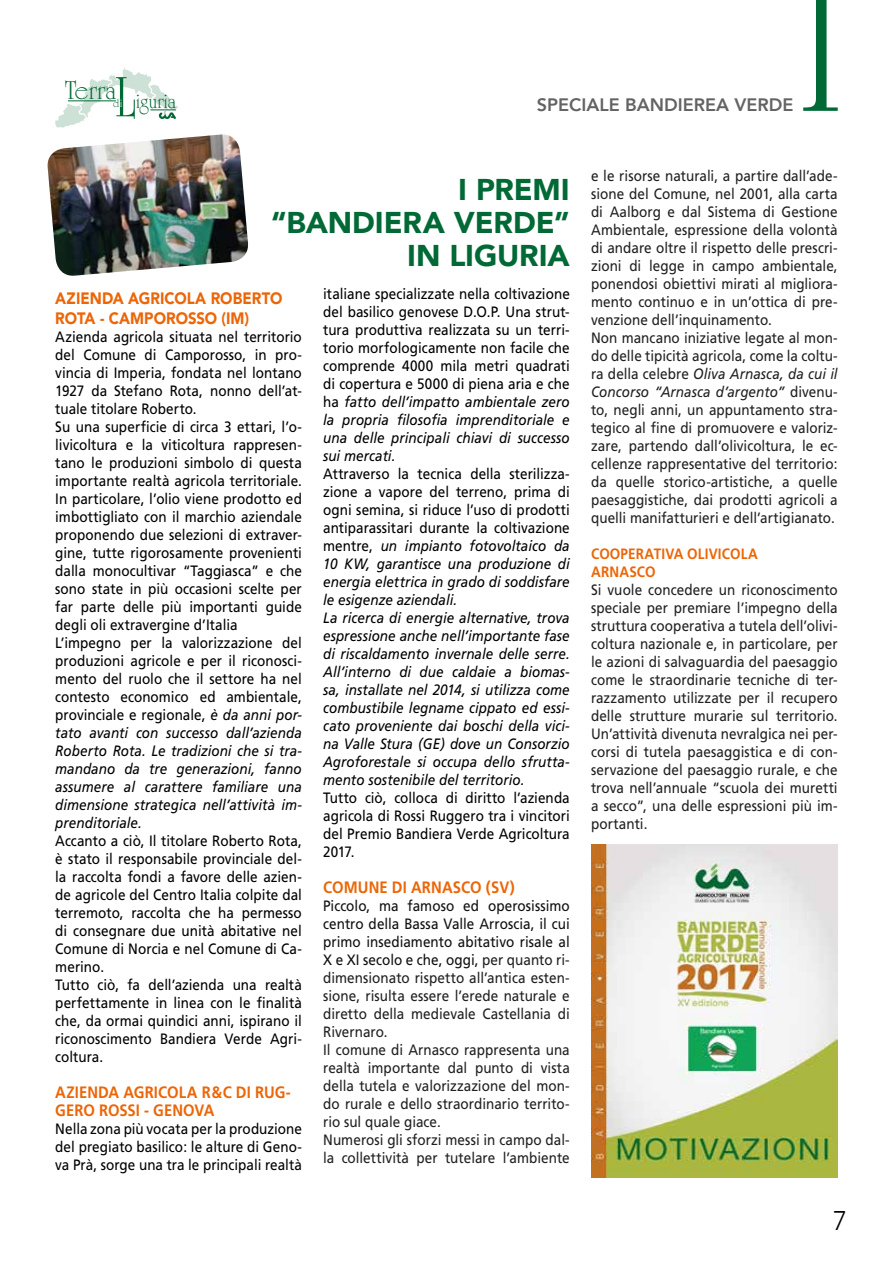
<style>
.page{position:relative;width:893px;height:1263px;background:#fff}
.page>*{position:absolute;margin:0;border:0;box-sizing:border-box;transform-origin:0 0}
.t1{font:60.9px "University Roman";color:#006935}
.t2{font:900 30px/33px "Avenir";letter-spacing:-.005em;color:#006935;text-align:right}
.t3{font:27.9px "University Roman";color:#006935}
.t4{font:300 27px "Avenir";color:#000}
.t5{font:21.45px "University Roman";color:#006935}
.t6{font:800 18px "Avenir";color:#646363}
.t7{font:700 16.5px/18px "Frutiger";letter-spacing:.005em;color:#ec6608;scale:.9 1}
.t8{font:900 16.5px/19.5px "Avenir";letter-spacing:.005em;color:#ec6608;scale:.9 1}
.t9{font:15px/18px "Frutiger";color:#000;text-align:justify;scale:.9 1}
.t10{font:15px/18px "Frutiger";color:#212121;scale:.9 1}
.t11{font:italic 15px/18px "Frutiger";color:#000;scale:.9 1}
.t12{font:700 15px/18px "Frutiger";letter-spacing:.01em;color:#ec6608;scale:.9 1}
.t13{font:11.85px "University Roman";color:#006935}
.s1{font-size:11.85px;color:#fff}
.s2{font-style:italic}
.s3{font-style:normal}
.s4{color:#111}
</style>
<div class="page">
<svg style="left:803px;top:0;width:35px;height:111px"></svg>
<svg style="left:55px;top:68px;width:123px;height:60px"></svg>
<img style="left:591px;top:844px;width:247px;height:334px">
<img style="left:47px;top:134px;width:202px;height:142px">
<h1 class="t1" style="left:116px;top:62px;width:22px">L</h1>
<h3 class="t3" style="left:65px;top:74px;width:52px">Terra</h3>
<p class="t13" style="left:113px;top:96px;width:7px">d</p>
<h3 class="t5" style="left:120px;top:88px;width:57px"><span class="s1">i</span> iguria</h3>
<p class="t6" style="left:537px;top:90px;width:258px">SPECIALE BANDIEREA VERDE</p>
<h2 class="t2" style="left:271px;top:172px;width:300px">I PREMI<br>“BANDIERA VERDE”<br>IN LIGURIA</h2>
<p class="t8" style="left:55px;top:288px;width:254px">AZIENDA AGRICOLA ROBERTO<br>ROTA - CAMPOROSSO (IM)</p>
<p class="t9" style="left:55px;top:328px;width:276px;text-align:left">Azienda agricola situata nel territorio del Comune di Camporosso, in pro&shy;vincia di Imperia, fondata nel lontano 1927 da Stefano Rota, nonno dell’at&shy;tuale titolare Roberto.<br>Su una superficie di circa 3 ettari, l’o&shy;livicoltura e la viticoltura rappresen&shy;tano le produzioni simbolo di questa importante realtà agricola territoriale.<br>In particolare, l’olio viene prodotto ed imbottigliato con il marchio aziendale proponendo due selezioni di extraver&shy;gine, tutte rigorosamente provenienti dalla monocultivar “Taggiasca” e che sono state in più occasioni scelte per far parte delle più importanti guide degli oli extravergine d’Italia L’impegno per la valorizzazione del produzioni agricole e per il riconosci&shy;mento del ruolo che il settore ha nel contesto economico ed ambientale, provinciale e regionale, <span class="s2">è da anni por&shy;tato avanti con successo dall’azienda Roberto Rota. Le tradizioni che si tra&shy;mandano da tre generazioni, fanno assumere al carattere familiare una dimensione strategica nell’attività im&shy;prenditoriale.</span></p>
<p class="t9" style="left:55px;top:832px;width:276px;text-align:left">Accanto a ciò, Il titolare Roberto Rota, è stato il responsabile provinciale del&shy;la raccolta fondi a favore delle azien&shy;de agricole del Centro Italia colpite dal terremoto, raccolta che ha permesso di consegnare due unità abitative nel Comune di Norcia e nel Comune di Ca&shy;merino.<br>Tutto ciò, fa dell’azienda una realtà perfettamente in linea con le finalità che, da ormai quindici anni, ispirano il riconoscimento Bandiera Verde Agri&shy;coltura.</p>
<p class="t7" style="left:55px;top:1083px;width:263px">AZIENDA AGRICOLA R&amp;C DI RUG-<br>GERO ROSSI - GENOVA</p>
<p class="t9" style="left:55px;top:1120px;width:276px">Nella zona più vocata per la produzione del pregiato basilico: le alture di Geno&shy;va Prà, sorge una tra le principali realtà</p>
<p class="t9" style="left:323px;top:285px;width:276px">italiane specializzate nella coltivazione del basilico genovese D.O.P. Una strut&shy;tura produttiva realizzata su un terri&shy;torio morfologicamente non facile che comprende 4000 mila metri quadrati di copertura e 5000 di piena aria e che ha <span class="s2">fatto dell’impatto ambientale zero la propria filosofia imprenditoriale e una delle principali chiavi di successo sui mercati.</span></p>
<p class="t11" style="left:323px;top:465px;width:276px"><span class="s3">Attraverso la tecnica della sterilizza&shy;zione a vapore del terreno, prima di ogni semina, si riduce l’uso di prodotti antiparassitari durante la coltivazione mentre,</span> un impianto fotovoltaico da 10 KW, garantisce una produzione di energia elettrica in grado di soddisfare le esigenze aziendali.<br>La ricerca di energie alternative, trova espressione anche nell’importante fase di riscaldamento invernale delle serre.<br>All’interno di due caldaie a biomas&shy;sa, installate nel 2014, si utilizza come combustibile legname cippato ed essi&shy;cato proveniente dai boschi della vici&shy;na Valle Stura (GE) dove un Consorzio Agroforestale si occupa dello sfrutta&shy;mento sostenibile del territorio.</p>
<p class="t9" style="left:323px;top:789px;width:276px">Tutto ciò, colloca di diritto l’azienda agricola di Rossi Ruggero tra i vincitori del Premio Bandiera Verde Agricoltura 2017.</p>
<p class="t7" style="left:323px;top:878px;width:214px">COMUNE DI ARNASCO (SV)</p>
<p class="t10" style="left:323px;top:897px;width:276px"><span class="s4">Piccolo, ma famoso ed operosissimo centro della Bassa Valle Arroscia, il cui primo insediamento abitativo risale al X e XI secolo e che, oggi,</span> per quanto ri&shy;dimensionato rispetto all’antica esten&shy;sione, risulta essere l’erede naturale e diretto della medievale Castellania di Rivernaro.<br>Il comune di Arnasco rappresenta una realtà importante dal punto di vista della tutela e valorizzazione del mon&shy;do rurale e dello straordinario territo&shy;rio sul quale giace.<br>Numerosi gli sforzi messi in campo dal&shy;la collettività per tutelare l’ambiente</p>
<p class="t10" style="left:591px;top:167px;width:276px">e le risorse naturali, a partire dall’ade&shy;sione del Comune, nel 2001, alla carta di Aalborg e dal Sistema di Gestione Ambientale, espressione della volontà di andare oltre il rispetto delle prescri&shy;zioni di legge in campo ambientale, ponendosi obiettivi mirati al migliora&shy;mento continuo e in un’ottica di pre&shy;venzione dell’inquinamento.<br>Non mancano iniziative legate al mon&shy;do delle tipicità agricola, come la coltu&shy;ra della celebre <span class="s2">Oliva Arnasca, da cui il Concorso “Arnasca d’argento”</span> divenu&shy;to, negli anni, un appuntamento stra&shy;tegico al fine di promuovere e valoriz&shy;zare, partendo dall’olivicoltura, le ec&shy;cellenze rappresentative del territorio: da quelle storico-artistiche, a quelle paesaggistiche, dai prodotti agricoli a quelli manifatturieri e dell’artigianato.</p>
<p class="t12" style="left:591px;top:545px;width:187px">COOPERATIVA OLIVICOLA<br>ARNASCO</p>
<p class="t10" style="left:591px;top:581px;width:276px;text-align:justify">Si vuole concedere un riconoscimento speciale per premiare l’impegno della struttura cooperativa a tutela dell’olivi&shy;coltura nazionale e, in particolare, per le azioni di salvaguardia del paesaggio come le straordinarie tecniche di ter&shy;razzamento utilizzate per il recupero delle strutture murarie sul territorio.<br>Un’attività divenuta nevralgica nei per&shy;corsi di tutela paesaggistica e di con&shy;servazione del paesaggio rurale, e che trova nell’annuale “scuola dei muretti a secco”, una delle espressioni più im&shy;portanti.</p>
<h3 class="t4" style="left:833px;top:1205px;width:16px">7</h3>
</div>
